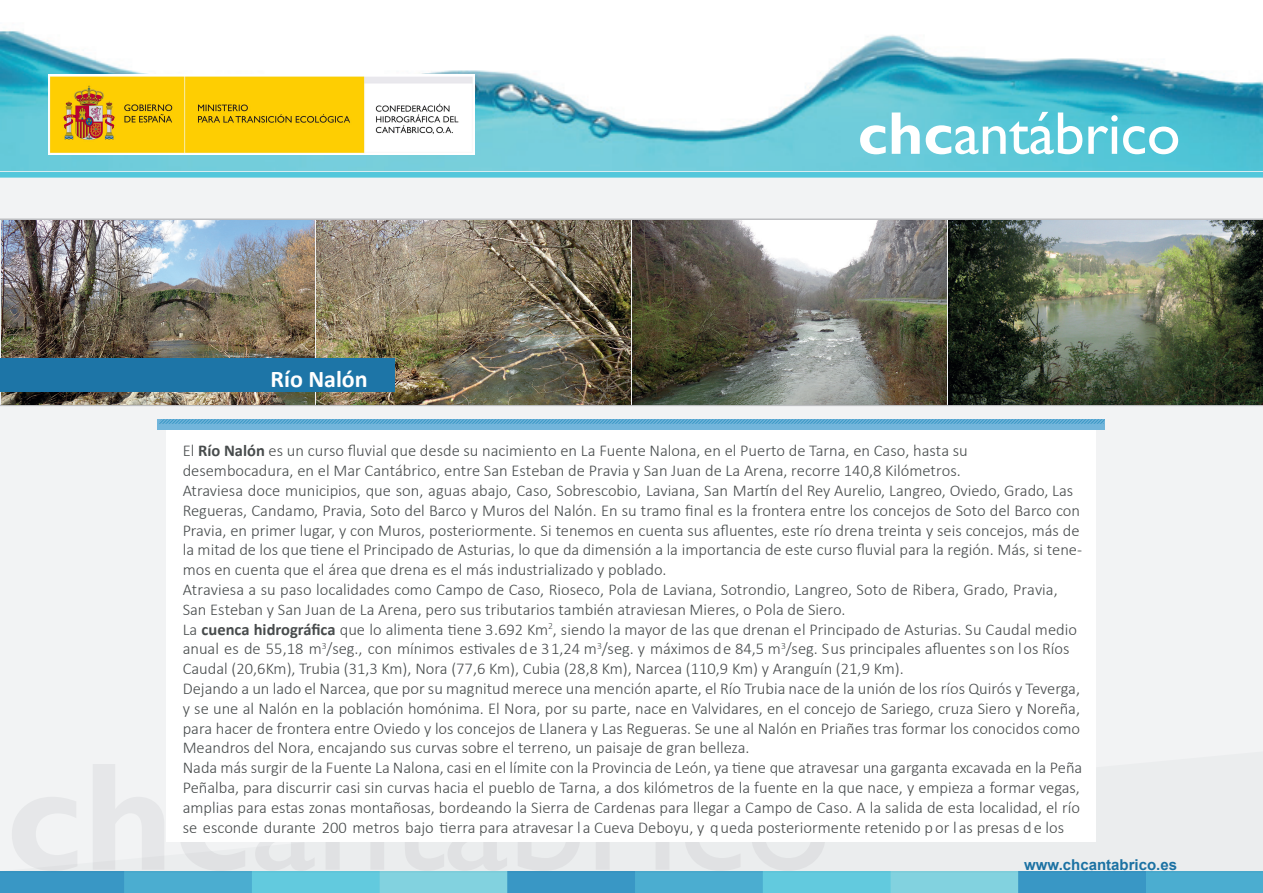
<style>
.page{position:relative;width:1263px;height:893px;background:#f2f3f4}
.page>*{position:absolute;margin:0;border:0;box-sizing:border-box;transform-origin:0 0}
.t1{font:700 24px "Calibri";color:#fff}
.t2{font:300 16.5px/19.8px "Calibri";color:#474b4c}
.t3{font:700 15px "Arial";color:#1d75a7}
.s1{font-weight:700}
</style>
<div class="page">
<div style="left:0;top:172px;width:1263px;height:6px;border:2px solid #53c7db"></div>
<img style="left:0;top:0;width:1263px;height:170px">
<svg style="left:860px;top:125px;width:26px;height:29px"></svg>
<svg style="left:892px;top:113px;width:28px;height:41px"></svg>
<svg style="left:926px;top:112px;width:156px;height:42px"></svg>
<svg style="left:1088px;top:115px;width:90px;height:39px"></svg>
<div style="left:124px;top:872px;width:129px;height:21px;background:#4badd0"></div>
<div style="left:252px;top:872px;width:129px;height:21px;background:#62cade"></div>
<div style="left:380px;top:872px;width:129px;height:21px;background:#82d2df"></div>
<div style="left:507px;top:872px;width:129px;height:21px;background:#3997c5"></div>
<div style="left:635px;top:872px;width:129px;height:21px;background:#4badd0"></div>
<div style="left:763px;top:872px;width:129px;height:21px;background:#62cade"></div>
<div style="left:890px;top:872px;width:130px;height:21px;background:#82d2df"></div>
<div style="left:1018px;top:872px;width:129px;height:21px;background:#3997c5"></div>
<div style="left:1146px;top:873px;width:117px;height:20px;background:#4badd0"></div>
<svg style="left:1px;top:873px;width:163px;height:20px"></svg>
<svg style="left:0;top:751px;width:1263px;height:122px"></svg>
<div style="left:167px;top:428px;width:929px;height:414px;background:#fff"></div>
<div style="left:158px;top:419px;width:947px;height:11px;background:#72b5db"></div>
<svg style="left:159px;top:419px;width:946px;height:5px"></svg>
<svg style="left:0;top:218px;width:1263px;height:188px;background:#b7b7b8"></svg>
<img style="left:949px;top:220px;width:313px;height:185px">
<img style="left:633px;top:220px;width:314px;height:185px">
<img style="left:317px;top:220px;width:314px;height:185px">
<img style="left:1px;top:220px;width:314px;height:185px">
<div style="left:0;top:359px;width:394px;height:33px;background:#1d75a7"></div>
<img style="left:48px;top:74px;width:426px;height:80px">
<h1 class="t1" style="left:271px;top:364px;width:99px">Río Nalón</h1>
<p class="t2" style="left:183px;top:441px;width:901px">El <span class="s1">Río Nalón</span> es un curso fluvial que desde su nacimiento en La Fuente Nalona, en el Puerto de Tarna, en Caso, hasta su desembocadura, en el Mar Cantábrico, entre San Esteban de Pravia y San Juan de La Arena, recorre 140,8 Kilómetros.<br>Atraviesa doce municipios, que son, aguas abajo, Caso, Sobrescobio, Laviana, San Martín del Rey Aurelio, Langreo, Oviedo, Grado, Las Regueras, Candamo, Pravia, Soto del Barco y Muros del Nalón. En su tramo final es la frontera entre los concejos de Soto del Barco con Pravia, en primer lugar, y con Muros, posteriormente. Si tenemos en cuenta sus afluentes, este río drena treinta y seis concejos, más de la mitad de los que tiene el Principado de Asturias, lo que da dimensión a la importancia de este curso fluvial para la región. Más, si tene&shy;mos en cuenta que el área que drena es el más industrializado y poblado.<br>Atraviesa a su paso localidades como Campo de Caso, Rioseco, Pola de Laviana, Sotrondio, Langreo, Soto de Ribera, Grado, Pravia, San Esteban y San Juan de La Arena, pero sus tributarios también atraviesan Mieres, o Pola de Siero.<br>La <span class="s1">cuenca hidrográfica</span> que lo alimenta tiene 3.692 Km<sup>2</sup>, siendo la mayor de las que drenan el Principado de Asturias. Su Caudal medio anual es de 55,18 m<sup>3</sup>/seg., con mínimos estivales de 31,24 m<sup>3</sup>/seg. y máximos de 84,5 m<sup>3</sup>/seg. Sus principales afluentes son los Ríos Caudal (20,6Km), Trubia (31,3 Km), Nora (77,6 Km), Cubia (28,8 Km), Narcea (110,9 Km) y Aranguín (21,9 Km).<br>Dejando a un lado el Narcea, que por su magnitud merece una mención aparte, el Río Trubia nace de la unión de los ríos Quirós y Teverga, y se une al Nalón en la población homónima. El Nora, por su parte, nace en Valvidares, en el concejo de Sariego, cruza Siero y Noreña, para hacer de frontera entre Oviedo y los concejos de Llanera y Las Regueras. Se une al Nalón en Priañes tras formar los conocidos como Meandros del Nora, encajando sus curvas sobre el terreno, un paisaje de gran belleza.<br>Nada más surgir de la Fuente La Nalona, casi en el límite con la Provincia de León, ya tiene que atravesar una garganta excavada en la Peña Peñalba, para discurrir casi sin curvas hacia el pueblo de Tarna, a dos kilómetros de la fuente en la que nace, y empieza a formar vegas, amplias para estas zonas montañosas, bordeando la Sierra de Cardenas para llegar a Campo de Caso. A la salida de esta localidad, el río se esconde durante 200 metros bajo tierra para atravesar l a Cueva Deboyu, y queda posteriormente retenido por l as presas de los</p>
<p class="t3" style="left:1024px;top:855px;width:154px">www.chcantabrico.es</p>
</div>
